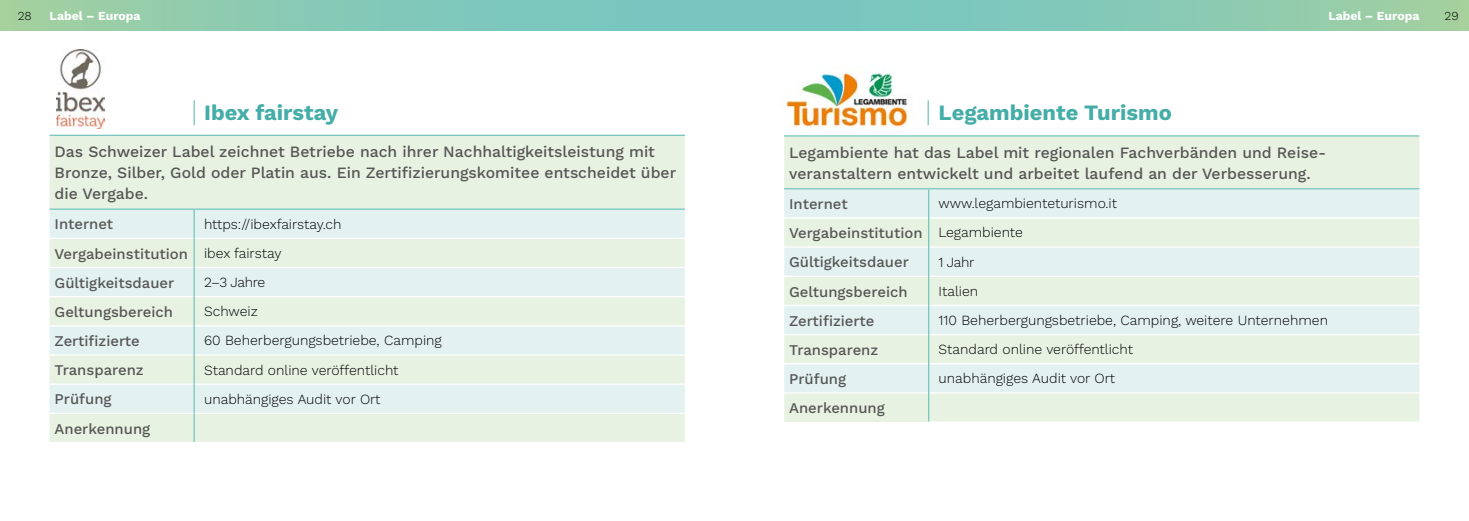
<style>
.page{position:relative;width:1469px;height:521px;background:#fff}
.page>*{position:absolute;margin:0;border:0;box-sizing:border-box;transform-origin:0 0}
.t1{font:700 21.88px "Work Sans";color:#45ada7}
.t2{font:500 15.75px/21px "Work Sans";color:#565655}
.t3{font:500 14.88px/29.2px "Work Sans";color:#565655}
.t4{font:300 14px "Work Sans";color:#000}
.t5{font:700 12.25px "Work Sans";color:#fff}
.t6{font:300 12.25px "Work Sans";color:#000}
.s1{font-weight:300;font-size:14px;color:#000}
</style>
<div class="page">
<div style="left:734px;top:0;width:734px;height:30px;background:linear-gradient(to right,#70c4c6,#9fcfa4)"></div>
<div style="left:0;top:0;width:734px;height:30px;background:linear-gradient(to right,#9fcfa3,#70c4c6)"></div>
<div style="left:50px;top:136px;width:635px;height:306px;background:#e7f2e2"></div>
<svg style="left:50px;top:210px;width:635px;height:203px;background:#e4f2ea"></svg>
<hr style="left:50px;top:238px;width:143px;height:1px;background:#fff">
<hr style="left:195px;top:238px;width:490px;height:1px;background:#fff">
<hr style="left:50px;top:267px;width:143px;height:1px;background:#fff">
<hr style="left:195px;top:267px;width:490px;height:1px;background:#fff">
<hr style="left:50px;top:296px;width:143px;height:1px;background:#fff">
<hr style="left:195px;top:296px;width:490px;height:1px;background:#fff">
<hr style="left:50px;top:325px;width:143px;height:1px;background:#fff">
<hr style="left:195px;top:325px;width:490px;height:1px;background:#fff">
<hr style="left:50px;top:354px;width:143px;height:2px;background:#fff">
<hr style="left:195px;top:354px;width:490px;height:2px;background:#fff">
<hr style="left:50px;top:383px;width:143px;height:2px;background:#fff">
<hr style="left:195px;top:383px;width:490px;height:2px;background:#fff">
<hr style="left:50px;top:413px;width:143px;height:1px;background:#fff">
<hr style="left:195px;top:413px;width:490px;height:1px;background:#fff">
<hr style="left:50px;top:135px;width:144px;height:1px;background:#78c6bf">
<hr style="left:194px;top:135px;width:491px;height:1px;background:#78c6bf">
<hr style="left:50px;top:208px;width:144px;height:2px;background:#78c6bf">
<hr style="left:194px;top:208px;width:491px;height:2px;background:#78c6bf">
<hr style="left:193px;top:210px;width:2px;height:28px;background:#78c6bf">
<hr style="left:193px;top:238px;width:2px;height:29px;background:#78c6bf">
<hr style="left:193px;top:267px;width:2px;height:30px;background:#78c6bf">
<hr style="left:193px;top:297px;width:2px;height:29px;background:#78c6bf">
<hr style="left:193px;top:326px;width:2px;height:29px;background:#78c6bf">
<hr style="left:193px;top:355px;width:2px;height:29px;background:#78c6bf">
<hr style="left:193px;top:384px;width:2px;height:29px;background:#78c6bf">
<hr style="left:193px;top:413px;width:2px;height:29px;background:#78c6bf">
<img style="left:57px;top:49px;width:48px;height:80px">
<hr style="left:193px;top:100px;width:2px;height:25px;background:#78c6bf">
<div style="left:784px;top:137px;width:635px;height:285px;background:#e7f2e2"></div>
<svg style="left:784px;top:189px;width:635px;height:203px;background:#e4f1ea"></svg>
<hr style="left:784px;top:217px;width:144px;height:2px;background:#fff">
<hr style="left:929px;top:217px;width:490px;height:2px;background:#fff">
<hr style="left:784px;top:246px;width:144px;height:2px;background:#fff">
<hr style="left:929px;top:246px;width:490px;height:2px;background:#fff">
<hr style="left:784px;top:276px;width:144px;height:1px;background:#fff">
<hr style="left:929px;top:276px;width:490px;height:1px;background:#fff">
<hr style="left:784px;top:305px;width:144px;height:1px;background:#fff">
<hr style="left:929px;top:305px;width:490px;height:1px;background:#fff">
<hr style="left:784px;top:334px;width:144px;height:1px;background:#fff">
<hr style="left:929px;top:334px;width:490px;height:1px;background:#fff">
<hr style="left:784px;top:363px;width:144px;height:1px;background:#fff">
<hr style="left:929px;top:363px;width:490px;height:1px;background:#fff">
<hr style="left:784px;top:392px;width:144px;height:2px;background:#fff">
<hr style="left:929px;top:392px;width:490px;height:2px;background:#fff">
<hr style="left:928px;top:421px;width:491px;height:2px;background:#fff">
<hr style="left:784px;top:135px;width:144px;height:2px;background:#78c6bf">
<hr style="left:928px;top:135px;width:491px;height:2px;background:#78c6bf">
<hr style="left:928px;top:188px;width:491px;height:1px;background:#78c6bf">
<hr style="left:784px;top:188px;width:144px;height:1px;background:#78c6bf">
<svg style="left:928px;top:189px;width:1px;height:116px"></svg>
<hr style="left:928px;top:305px;width:1px;height:30px;background:#78c6bf">
<svg style="left:928px;top:335px;width:1px;height:86px"></svg>
<img style="left:786px;top:66px;width:123px;height:67px">
<svg style="left:927px;top:100px;width:1px;height:25px"></svg>
<p class="t6" style="left:18px;top:7px;width:16px">28</p>
<p class="t5" style="left:50px;top:6px;width:93px">Label – Europa</p>
<p class="t5" style="left:1328px;top:6px;width:93px">Label – Europa</p>
<p class="t6" style="left:1444px;top:7px;width:16px">29</p>
<h1 class="t1" style="left:204px;top:96px;width:136px">Ibex fairstay</h1>
<p class="t2" style="left:55px;top:141px;width:623px">Das Schweizer Label zeichnet Betriebe nach ihrer Nachhaltigkeitsleistung mit<br>Bronze, Silber, Gold oder Platin aus. Ein Zertifizierungskomitee entscheidet über die Vergabe.</p>
<p class="t3" style="left:55px;top:209px;width:60px">Internet</p>
<p class="t4" style="left:204px;top:214px;width:139px">https://ibexfairstay.ch</p>
<p class="t3" style="left:55px;top:238px;width:228px">Vergabeinstitution <span class="s1">ibex fairstay<br></span>Gültigkeitsdauer</p>
<p class="t4" style="left:204px;top:272px;width:63px">2–3 Jahre</p>
<p class="t3" style="left:55px;top:297px;width:120px">Geltungsbereich</p>
<p class="t4" style="left:204px;top:301px;width:55px">Schweiz</p>
<p class="t3" style="left:55px;top:326px;width:87px">Zertifizierte</p>
<p class="t4" style="left:204px;top:330px;width:239px">60 Beherbergungsbetriebe, Camping</p>
<p class="t3" style="left:55px;top:355px;width:91px">Transparenz</p>
<p class="t4" style="left:204px;top:359px;width:196px">Standard online veröffentlicht</p>
<p class="t3" style="left:55px;top:384px;width:59px">Prüfung</p>
<p class="t4" style="left:204px;top:389px;width:178px">unabhängiges Audit vor Ort</p>
<p class="t3" style="left:55px;top:413px;width:97px">Anerkennung</p>
<h1 class="t1" style="left:938px;top:96px;width:235px">Legambiente Turismo</h1>
<p class="t2" style="left:789px;top:141px;width:536px">Legambiente hat das Label mit regionalen Fachverbänden und Reise&shy;veranstaltern entwickelt und arbeitet laufend an der Verbesserung.</p>
<p class="t3" style="left:789px;top:189px;width:60px">Internet</p>
<p class="t4" style="left:938px;top:193px;width:180px">www.legambienteturismo.it</p>
<p class="t3" style="left:789px;top:218px;width:235px">Vergabeinstitution <span class="s1">Legambiente<br></span>Gültigkeitsdauer</p>
<p class="t4" style="left:938px;top:252px;width:37px">1 Jahr</p>
<p class="t3" style="left:789px;top:276px;width:120px">Geltungsbereich</p>
<p class="t4" style="left:938px;top:281px;width:41px">Italien</p>
<p class="t3" style="left:789px;top:305px;width:87px">Zertifizierte</p>
<p class="t4" style="left:938px;top:310px;width:391px">110 Beherbergungsbetriebe, Camping, weitere Unternehmen</p>
<p class="t3" style="left:789px;top:334px;width:91px">Transparenz</p>
<p class="t4" style="left:938px;top:339px;width:196px">Standard online veröffentlicht</p>
<p class="t3" style="left:789px;top:364px;width:59px">Prüfung</p>
<p class="t4" style="left:938px;top:368px;width:178px">unabhängiges Audit vor Ort</p>
<p class="t3" style="left:789px;top:393px;width:97px">Anerkennung</p>
</div>
